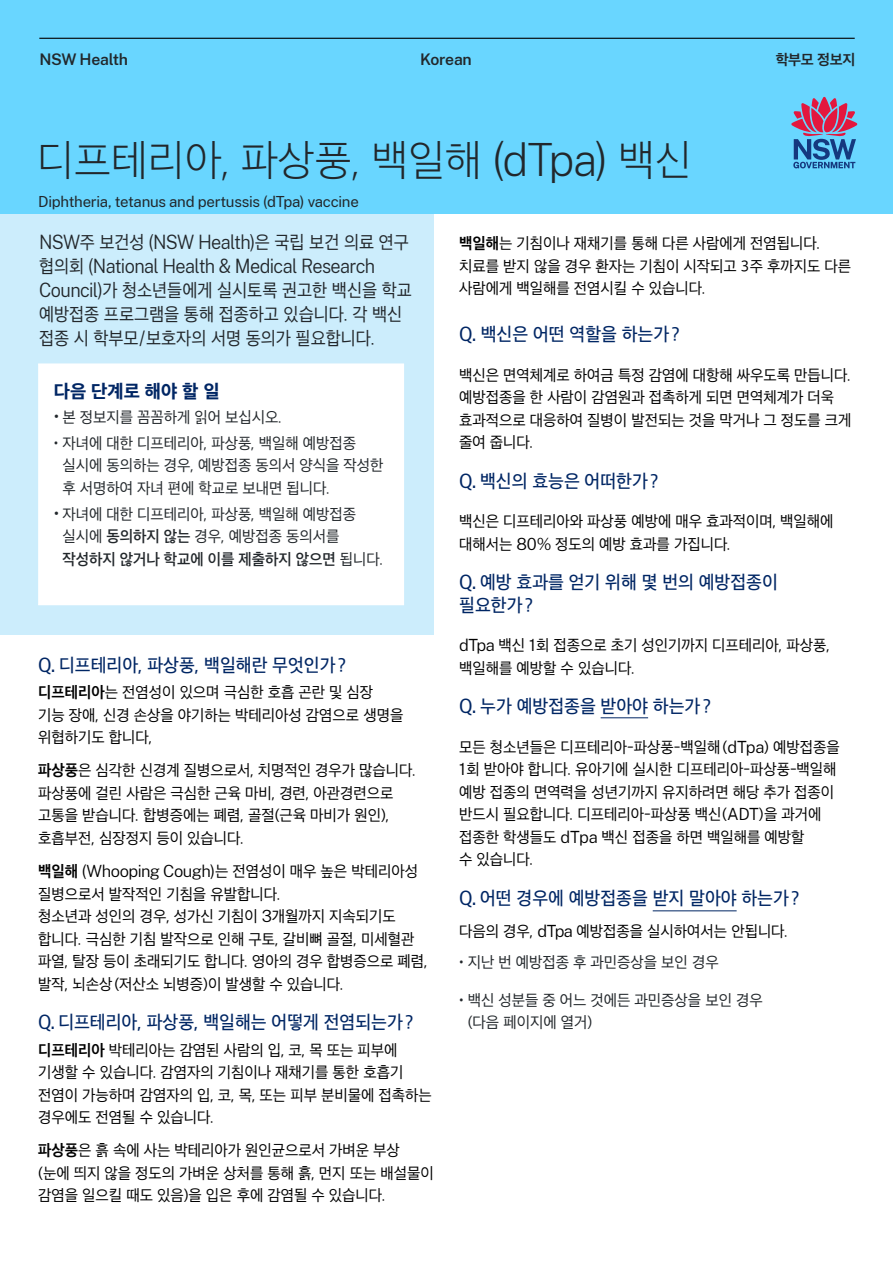
<style>
.page{position:relative;width:893px;height:1263px;background:#fff}
.page>*{position:absolute;margin:0;border:0;box-sizing:border-box;transform-origin:0 0}
.English_Main_head{font:200 43.5px "Apple SD Gothic Neo";color:#22272b}
.English_Intro_Para{font:300 19.5px/24px "Public Sans NSW";letter-spacing:-.035em;color:#22272b;scale:.93 1}
.Qs{font:500 19.05px/22.5px "Apple SD Gothic Neo";color:#002664;scale:.96 1}
.question_text_pms605{font:500 19.05px "Apple SD Gothic Neo";color:#002664;scale:.96 1}
.English_Intro_Para-2{font:18.75px/24px "Apple SD Gothic Neo";color:#22272b;scale:.93 1}
.English_Next_Steps{font:800 18.75px "Apple SD Gothic Neo";color:#002664}
.Korean_Body{font:300 16.5px "Public Sans NSW";letter-spacing:-.03em;color:#000}
.Korean_Body-2{font:16.05px/22.5px "Apple SD Gothic Neo";color:#000;scale:.96 1}
.Qs-2{font:16.05px/22.5px "Apple SD Gothic Neo";color:#000;scale:.96 1}
.Bullets{font:16.05px/22.5px "Apple SD Gothic Neo";color:#22272b;scale:.96 1}
.question_text_pms605-2{font:16.05px "Apple SD Gothic Neo";color:#000;scale:.96 1}
.Main_page_header{font:600 15.75px "Public Sans NSW";letter-spacing:-.02em;color:#22272b}
.t1{font:15px "Public Sans NSW";letter-spacing:-.015em;color:#22272b}
.Main_page_header-2{font:700 15px "Apple SD Gothic Neo";letter-spacing:-.03em;color:#22272b}
.s1{font-family:"Public Sans NSW";font-size:45px}
.s2{font-family:"Apple SD Gothic Neo";font-weight:400;font-size:18.75px}
.s3{font-family:"Public Sans NSW";font-weight:300;font-size:19.5px}
.s4{font-family:"Public Sans NSW";font-weight:300;font-size:18px}
.s5{font-family:"Public Sans NSW";font-weight:300;font-size:16.2px}
.s6{font-weight:600}
.s7{font-family:"Public Sans NSW";font-weight:400;font-size:19.5px}
.s8{font-weight:700}
.s9{font-family:"Apple SD Gothic Neo";font-weight:700;font-size:16.05px}
.s10{font-family:"Apple SD Gothic Neo";font-weight:400;font-size:16.05px}
.s11{font-family:"Public Sans NSW";font-weight:300;font-size:16.5px}
</style>
<div class="page">
<div style="left:0;top:0;width:893px;height:214px;background:#69d6ff"></div>
<div style="left:0;top:214px;width:434px;height:421px;background:#ccedfc"></div>
<div style="left:39px;top:364px;width:365px;height:241px;background:#fff"></div>
<hr style="left:601px;top:717px;width:47px;height:1px;background:#002664">
<hr style="left:653px;top:910px;width:84px;height:1px;background:#002664">
<hr style="left:39px;top:38px;width:816px;height:1px;background:#000">
<svg style="left:791px;top:97px;width:66px;height:71px"></svg>
<p class="Main_page_header" style="left:39px;top:47px;width:90px">NSW Health</p>
<p class="Main_page_header" style="left:420px;top:47px;width:53px">Korean</p>
<p class="Main_page_header-2" style="left:776px;top:51px;width:81px">학부모 정보지</p>
<p class="English_Main_head" style="left:37px;top:137px;width:656px">디프테리아, 파상풍, 백일해 <span class="s1">(dTpa)</span> 백신</p>
<p class="t1" style="left:38px;top:190px;width:322px">Diphtheria, tetanus and pertussis (dTpa) vaccine</p>
<p class="English_Intro_Para" style="left:39px;top:229px;width:399px">NSW<span class="s2">주 보건성</span> (NSW Health)<span class="s2">은 국립 보건 의료 연구 협의회</span> (National Health &amp; Medical Research</p>
<p class="English_Intro_Para-2" style="left:39px;top:280px;width:402px"><span class="s3">Council)</span>가 청소년들에게 실시토록 권고한 백신을 학교 예방접종 프로그램을 통해 접종하고 있습니다. 각 백신 접종 시 학부모/보호자의 서명 동의가 필요합니다.</p>
<p class="English_Next_Steps" style="left:54px;top:381px;width:167px">다음 단계로 해야 할 일</p>
<p class="Bullets" style="left:54px;top:407px;width:239px"><span class="s4">•</span> 본 정보지를 꼼꼼하게 읽어 보십시오.</p>
<p class="Bullets" style="left:62px;top:433px;width:336px;text-indent:-9px"><span class="s5">•</span> 자녀에 대한 디프테리아, 파상풍, 백일해 예방접종 실시에 동의하는 경우, 예방접종 동의서 양식을 작성한 후 서명하여 자녀 편에 학교로 보내면 됩니다.</p>
<p class="Bullets" style="left:62px;top:504px;width:336px;text-indent:-9px"><span class="s4">•</span> 자녀에 대한 디프테리아, 파상풍, 백일해 예방접종 실시에 <span class="s6">동의하지 않는</span> 경우, 예방접종 동의서를 <span class="s6">작성하지 않거나 학교에 이를 제출하지 않으면</span> 됩니다.</p>
<p class="Qs" style="left:38px;top:655px;width:322px"><span class="s7">Q.</span> 디프테리아, 파상풍, 백일해란 무엇인가?</p>
<p class="Korean_Body-2" style="left:38px;top:682px;width:382px"><span class="s8">디프테리아</span>는 전염성이 있으며 극심한 호흡 곤란 및 심장 기능 장애, 신경 손상을 야기하는 박테리아성 감염으로 생명을 위협하기도 합니다,</p>
<p class="Korean_Body-2" style="left:38px;top:760px;width:395px"><span class="s8">파상풍</span>은 심각한 신경계 질병으로서, 치명적인 경우가 많습니다. 파상풍에 걸린 사람은 극심한 근육 마비, 경련, 아관경련으로 고통을 받습니다. 합병증에는 폐렴, 골절(근육 마비가 원인), 호흡부전, 심장정지 등이 있습니다.</p>
<p class="Korean_Body" style="left:38px;top:859px;width:381px"><span class="s9">백일해</span> (Whooping Cough)<span class="s10">는 전염성이 매우 높은 박테리아성</span></p>
<p class="Korean_Body-2" style="left:38px;top:883px;width:407px">질병으로서 발작적인 기침을 유발합니다.<br>청소년과 성인의 경우, 성가신 기침이 <span class="s11">3</span>개월까지 지속되기도 합니다. 극심한 기침 발작으로 인해 구토, 갈비뼈 골절, 미세혈관 파열, 탈장 등이 초래되기도 합니다. 영아의 경우 합병증으로 폐렴, 발작, 뇌손상(저산소 뇌병증)이 발생할 수 있습니다.</p>
<p class="question_text_pms605" style="left:38px;top:1012px;width:392px"><span class="s7">Q.</span> 디프테리아, 파상풍, 백일해는 어떻게 전염되는가?</p>
<p class="Korean_Body-2" style="left:38px;top:1040px;width:411px"><span class="s8">디프테리아</span> 박테리아는 감염된 사람의 입, 코, 목 또는 피부에 기생할 수 있습니다. 감염자의 기침이나 재채기를 통한 호흡기 전염이 가능하며 감염자의 입, 코, 목, 또는 피부 분비물에 접촉하는 경우에도 전염될 수 있습니다.</p>
<p class="Korean_Body-2" style="left:38px;top:1140px;width:413px"><span class="s8">파상풍</span>은 흙 속에 사는 박테리아가 원인균으로서 가벼운 부상 (눈에 띄지 않을 정도의 가벼운 상처를 통해 흙, 먼지 또는 배설물이 감염을 일으킬 때도 있음)을 입은 후에 감염될 수 있습니다.</p>
<p class="Korean_Body-2" style="left:459px;top:233px;width:410px"><span class="s8">백일해</span>는 기침이나 재채기를 통해 다른 사람에게 전염됩니다. 치료를 받지 않을 경우 환자는 기침이 시작되고 3주 후까지도 다른 사람에게 백일해를 전염시킬 수 있습니다.</p>
<p class="Qs" style="left:459px;top:324px;width:231px"><span class="s7">Q.</span> 백신은 어떤 역할을 하는가?</p>
<p class="Qs-2" style="left:459px;top:365px;width:410px">백신은 면역체계로 하여금 특정 감염에 대항해 싸우도록 만듭니다. 예방접종을 한 사람이 감염원과 접촉하게 되면 면역체계가 더욱 효과적으로 대응하여 질병이 발전되는 것을 막거나 그 정도를 크게 줄여 줍니다.</p>
<p class="Qs" style="left:459px;top:471px;width:209px"><span class="s7">Q.</span> 백신의 효능은 어떠한가?</p>
<p class="Qs-2" style="left:459px;top:511px;width:391px">백신은 디프테리아와 파상풍 예방에 매우 효과적이며, 백일해에 대해서는 <span class="s11">80%</span> 정도의 예방 효과를 가집니다.</p>
<p class="Qs" style="left:459px;top:572px;width:333px"><span class="s7">Q.</span> 예방 효과를 얻기 위해 몇 번의 예방접종이 필요한가?</p>
<p class="Qs-2" style="left:459px;top:635px;width:388px"><span class="s11">dTpa</span> 백신 <span class="s11">1</span>회 접종으로 초기 성인기까지 디프테리아, 파상풍, 백일해를 예방할 수 있습니다.</p>
<p class="Qs" style="left:459px;top:696px;width:264px"><span class="s7">Q.</span> 누가 예방접종을 받아야 하는가?</p>
<p class="Qs-2" style="left:459px;top:737px;width:398px">모든 청소년들은 디프테리아-파상풍-백일해(<span class="s11">dTpa</span>) 예방접종을<br><span class="s11">1</span>회 받아야 합니다. 유아기에 실시한 디프테리아-파상풍-백일해 예방 접종의 면역력을 성년기까지 유지하려면 해당 추가 접종이 반드시 필요합니다. 디프테리아-파상풍 백신(<span class="s11">ADT</span>)을 과거에 접종한 학생들도 <span class="s11">dTpa</span> 백신 접종을 하면 백일해를 예방할<br>수 있습니다.</p>
<p class="Qs" style="left:459px;top:888px;width:356px"><span class="s7">Q.</span> 어떤 경우에 예방접종을 받지 말아야 하는가?</p>
<p class="question_text_pms605-2" style="left:459px;top:923px;width:344px">다음의 경우, <span class="s11">dTpa</span> 예방접종을 실시하여서는 안됩니다.</p>
<p class="Bullets" style="left:459px;top:952px;width:272px"><span class="s5">•</span> 지난 번 예방접종 후 과민증상을 보인 경우</p>
<p class="Bullets" style="left:468px;top:989px;width:309px;text-indent:-9px"><span class="s5">•</span> 백신 성분들 중 어느 것에든 과민증상을 보인 경우 (다음 페이지에 열거)</p>
</div>
